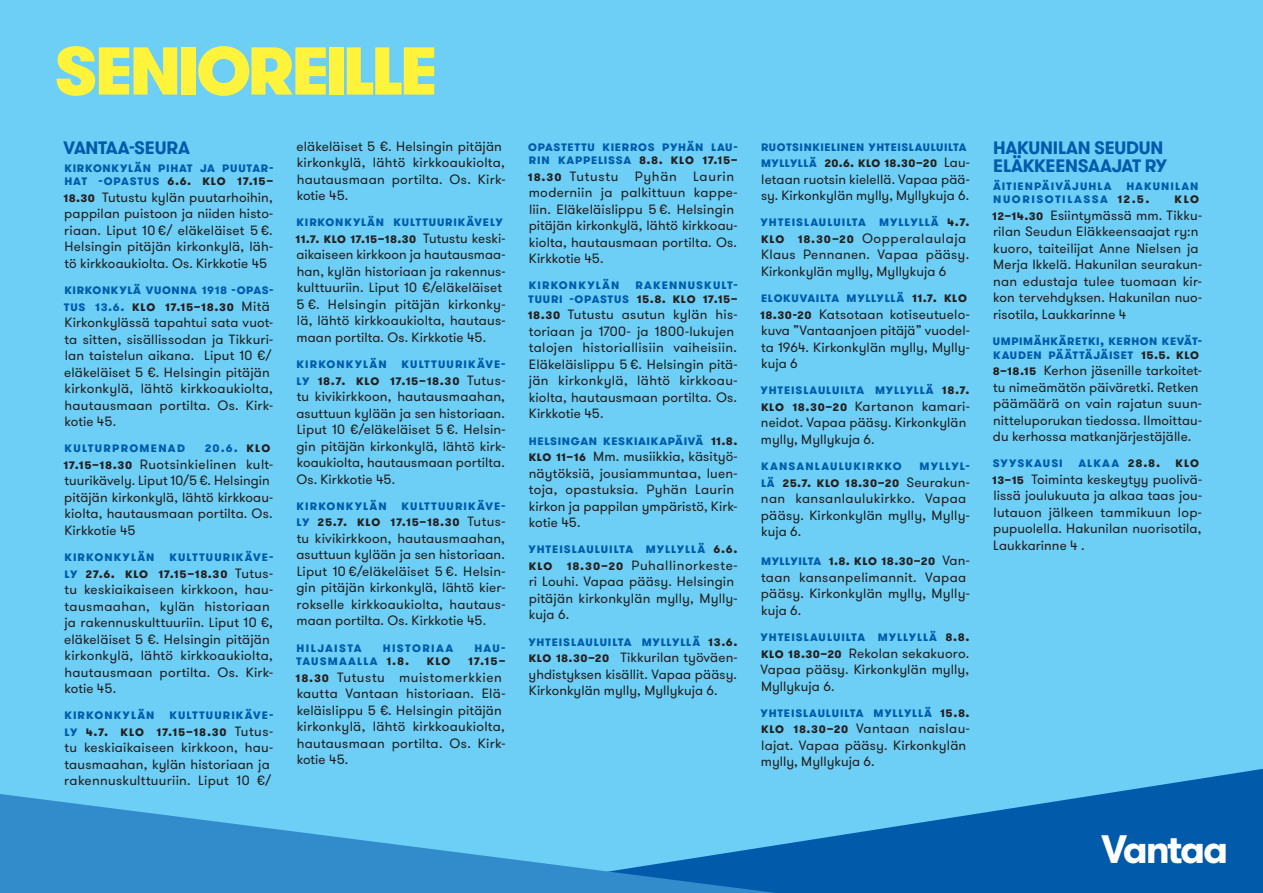
<style>
.page{position:relative;width:1263px;height:893px;background:#fff}
.page>*{position:absolute;margin:0;border:0;box-sizing:border-box;transform-origin:0 0}
.t1{font:900 67.35px "GT Walsheim";letter-spacing:-.055em;color:#fff33c}
.t2{font:700 39.6px "GT Walsheim";letter-spacing:-.06em;color:#fff}
.t3{font:700 18px/18px "GT Walsheim";letter-spacing:-.015em;color:#015aaa}
.t4{font:13.5px/16.5px "GT Walsheim";letter-spacing:.01em;color:#231f20}
.t5{font:700 13.5px/13.5px "GT Walsheim";letter-spacing:.015em;color:#015aaa}
.t6{font:700 13.5px/13.5px "GT Walsheim";letter-spacing:.035em;color:#015aaa}
.t7{font:700 13.5px/13.5px "GT Walsheim";letter-spacing:-.005em;color:#015aaa}
.t8{font:700 13.5px "GT Walsheim";letter-spacing:.045em;color:#015aaa}
.t9{font:700 13.5px "GT Walsheim";color:#231f20}
.s1{color:#231f20}
.s2{font-weight:700}
.s3{font-weight:700;color:#015aaa}
</style>
<div class="page">
<div style="left:0;top:0;width:1263px;height:885px;background:#6dcff6"></div>
<svg style="left:878px;top:769px;width:385px;height:124px;fill:#015aaa"></svg>
<svg style="left:0;top:794px;width:878px;height:99px"></svg>
<h1 class="t1" style="left:54px;top:25px;width:385px">SENIOREILLE</h1>
<h3 class="t3" style="left:64px;top:139px;width:128px">VANTAA-SEURA</h3>
<p class="t5" style="left:64px;top:160px;width:211px">Ki rkonkylän pi hat ja puutar&shy;hat -opastus <span class="s1">6.6. klo 17.15–</span></p>
<p class="t4" style="left:63px;top:189px;width:212px;text-align:justify"><span class="s2">18.30</span> Tutustu kylän puutarhoihin, pappilan puistoon ja niiden histo&shy;riaan. Liput 10 €/ eläkeläiset 5 €.<br>Helsingin pitäjän kirkonkylä, läh&shy;tö kirkkoaukiolta. Os. Kirkkotie 45</p>
<p class="t4" style="left:64px;top:281px;width:211px"><span class="s3">Ki rkonkylä vuonna 1918 -opas&shy;tus 13.6.</span> <span class="s2">klo 17.15–18.30</span> Mitä<br>Kirkonkylässä tapahtui sata vuot&shy;ta sitten, sisällissodan ja Tikkuri&shy;lan taistelun aikana. Liput 10 €/ eläkeläiset 5 €. Helsingin pitäjän kirkonkylä, lähtö kirkkoaukiolta, hautausmaan portilta. Os. Kirk&shy;kotie 45.</p>
<p class="t8" style="left:64px;top:439px;width:123px">Kulturpromenad</p>
<p class="t4" style="left:63px;top:440px;width:212px;text-indent:141px"><span class="s3">20.6.</span> <span class="s2">klo<br>17.15–18.30</span> Ruotsinkielinen kult&shy;tuurikävely. Liput 10/5 €. Helsingin pitäjän kirkonkylä, lähtö kirkkoau&shy;kiolta, hautausmaan portilta. Os.<br>Kirkkotie 45</p>
<p class="t4" style="left:64px;top:548px;width:211px"><span class="s3">Ki rkonkylän kulttuurikäve&shy;ly</span> <span class="s2">27.6. klo 17.15–18.30</span> Tutus&shy;tu keskiaikaiseen kirkkoon, hau&shy;tausmaahan, kylän historiaan ja rakennuskulttuuriin. Liput 10 €, eläkeläiset 5 €. Helsingin pitäjän kirkonkylä, lähtö kirkkoaukiolta, hautausmaan portilta. Os. Kirk&shy;kotie 45.</p>
<p class="t4" style="left:64px;top:707px;width:211px"><span class="s3">Ki rkonkylän kulttuurikäve&shy;ly</span> <span class="s2">4.7. klo 17.15–18.30</span> Tutus&shy;tu keskiaikaiseen kirkkoon, hau&shy;tausmaahan, kylän historiaan ja rakennuskulttuuriin. Liput 10 €/</p>
<p class="t4" style="left:296px;top:138px;width:211px">eläkeläiset 5 €. Helsingin pitäjän kirkonkylä, lähtö kirkkoaukiolta, hautausmaan portilta. Os. Kirk&shy;kotie 45.</p>
<p class="t4" style="left:295px;top:214px;width:212px"><span class="s3">Ki rkonkylän kulttuurikävely </span><span class="s2">11.7. klo 17.15–18.30</span> Tutustu keski&shy;aikaiseen kirkkoon ja hautausmaa&shy;han, kylän historiaan ja rakennus&shy;kulttuuriin. Liput 10 €/eläkeläiset 5 €. Helsingin pitäjän kirkonky&shy;lä, lähtö kirkkoaukiolta, hautaus&shy;maan portilta. Os. Kirkkotie 45.</p>
<p class="t4" style="left:296px;top:355px;width:211px;text-align:justify"><span class="s3">Ki rkonkylän kulttuurikäve&shy;ly</span> <span class="s2">18.7. klo 17.15–18.30</span> Tutus&shy;tu kivikirkkoon, hautausmaahan, asuttuun kylään ja sen historiaan.<br>Liput 10 €/eläkeläiset 5 €. Helsin&shy;gin pitäjän kirkonkylä, lähtö kirk&shy;koaukiolta, hautausmaan portilta.<br>Os. Kirkkotie 45.</p>
<p class="t4" style="left:296px;top:497px;width:211px;text-align:justify"><span class="s3">Ki rkonkylän kulttuurikäve&shy;ly</span> <span class="s2">25.7. klo 17.15–18.30</span> Tutus&shy;tu kivikirkkoon, hautausmaahan, asuttuun kylään ja sen historiaan.<br>Liput 10 €/eläkeläiset 5 €. Helsin&shy;gin pitäjän kirkonkylä, lähtö kier&shy;rokselle kirkkoaukiolta, hautaus&shy;maan portilta. Os. Kirkkotie 45.</p>
<p class="t5" style="left:296px;top:640px;width:67px">Hi ljaista</p>
<p class="t5" style="left:382px;top:640px;width:73px">historiaa</p>
<p class="t5" style="left:474px;top:640px;width:33px">hau-</p>
<p class="t6" style="left:296px;top:654px;width:115px">tausmaalla <span class="s1">1.8.</span></p>
<p class="t9" style="left:426px;top:652px;width:26px">klo</p>
<p class="t4" style="left:295px;top:652px;width:212px;text-indent:172px"><span class="s2">17.15–<br>18.30</span> Tutustu muistomerkkien kautta Vantaan historiaan. Elä&shy;keläislippu 5 €. Helsingin pitäjän kirkonkylä, lähtö kirkkoaukiolta, hautausmaan portilta. Os. Kirk&shy;kotie 45.</p>
<p class="t5" style="left:528px;top:139px;width:211px">Opastettu ki erros Pyhän Lau&shy;ri n kappelissa <span class="s1">8.8. klo 17.15–</span></p>
<p class="t4" style="left:527px;top:168px;width:212px"><span class="s2">18.30</span> Tutustu Pyhän Laurin moderniin ja palkittuun kappe&shy;liin. Eläkeläislippu 5 €. Helsingin pitäjän kirkonkylä, lähtö kirkkoau&shy;kiolta, hautausmaan portilta. Os.<br>Kirkkotie 45.</p>
<p class="t5" style="left:528px;top:278px;width:211px">Ki rkonkylän rakennuskult&shy;tuuri -opastus <span class="s1">15.8. klo 17.15–</span></p>
<p class="t4" style="left:527px;top:307px;width:212px"><span class="s2">18.30</span> Tutustu asutun kylän his&shy;toriaan ja 1700- ja 1800-lukujen talojen historiallisiin vaiheisiin.<br>Eläkeläislippu 5 €. Helsingin pitä&shy;jän kirkonkylä, lähtö kirkkoau&shy;kiolta, hautausmaan portilta. Os.<br>Kirkkotie 45.</p>
<p class="t4" style="left:528px;top:432px;width:211px"><span class="s3">H elsi ngan keskiaikapäivä</span> <span class="s2">11.8. klo 11–16</span> Mm. musiikkia, käsityö&shy;näytöksiä, jousiammuntaa, luen&shy;toja, opastuksia. Pyhän Laurin kirkon ja pappilan ympäristö, Kirk&shy;kotie 45.</p>
<p class="t4" style="left:528px;top:541px;width:211px"><span class="s3">Yhteislauluilta myllyllä</span> <span class="s2">6.6. klo 18.30–20</span> Puhallinorkeste&shy;ri Louhi. Vapaa pääsy. Helsingin pitäjän kirkonkylän mylly, Mylly&shy;kuja 6.</p>
<p class="t4" style="left:528px;top:633px;width:211px;text-align:justify"><span class="s3">Yhteislauluilta myllyllä</span> <span class="s2">13.6. klo 18.30–20</span> Tikkurilan työväen&shy;yhdistyksen kisällit. Vapaa pääsy.<br>Kirkonkylän mylly, Myllykuja 6.</p>
<p class="t4" style="left:761px;top:138px;width:211px"><span class="s3">Ruotsi nkielinen yhteislauluilta myllyllä</span> <span class="s2">20.6. klo 18.30–20</span> Lau&shy;letaan ruotsin kielellä. Vapaa pää&shy;sy. Kirkonkylän mylly, Myllykuja 6.</p>
<p class="t4" style="left:760px;top:214px;width:211px"><span class="s3">Yhteis laului lta myllyllä</span> <span class="s2">4.7. klo 18.30–20</span> Oopperalaulaja<br>Klaus Pennanen. Vapaa pääsy.<br>Kirkonkylän mylly, Myllykuja 6</p>
<p class="t4" style="left:760px;top:289px;width:212px"><span class="s3">E lokuvai lta myllyllä</span> <span class="s2">11.7. klo<br>18.30-20</span> Katsotaan kotiseutuelo&shy;kuva ”Vantaanjoen pitäjä” vuodel&shy;ta 1964. Kirkonkylän mylly, Mylly&shy;kuja 6</p>
<p class="t4" style="left:760px;top:382px;width:211px"><span class="s3">Yhteislaului lta myllyllä</span> <span class="s2">18.7. klo 18.30–20</span> Kartanon kamari&shy;neidot. Vapaa pääsy. Kirkonkylän mylly, Myllykuja 6.</p>
<p class="t6" style="left:761px;top:459px;width:143px">Kansanlauluki rkko</p>
<p class="t4" style="left:761px;top:457px;width:211px;text-indent:158px"><span class="s3">myllyl&shy;lä</span> <span class="s2">25.7. klo 18.30–20</span> Seurakun&shy;nan kansanlaulukirkko. Vapaa pääsy. Kirkonkylän mylly, Mylly&shy;kuja 6.</p>
<p class="t4" style="left:761px;top:553px;width:211px"><span class="s3">Myllyi lta</span> <span class="s2">1.8. klo 18.30–20</span> Van&shy;taan kansanpelimannit. Vapaa pääsy. Kirkonkylän mylly, Mylly&shy;kuja 6.</p>
<p class="t4" style="left:760px;top:629px;width:211px;text-align:justify"><span class="s3">Yhteislaului lta myllyllä</span> <span class="s2">8.8. klo 18.30–20</span> Rekolan sekakuoro.<br>Vapaa pääsy. Kirkonkylän mylly, Myllykuja 6.</p>
<p class="t4" style="left:760px;top:704px;width:211px"><span class="s3">Yhteislaului lta myllyllä</span> <span class="s2">15.8. klo 18.30–20</span> Vantaan naislau&shy;lajat. Vapaa pääsy. Kirkonkylän mylly, Myllykuja 6.</p>
<h3 class="t3" style="left:993px;top:139px;width:175px">HAKUNILAN SEUDUN<br>ELÄKKEENSAAJAT RY</h3>
<p class="t6" style="left:993px;top:178px;width:208px">Äitienpäiväjuhla Hakunilan nuorisoti lassa <span class="s1">12.5.</span></p>
<p class="t4" style="left:992px;top:191px;width:212px;text-indent:182px"><span class="s2">klo<br>12–14.30</span> Esiintymässä mm. Tikku&shy;rilan Seudun Eläkkeensaajat ry:n kuoro, taiteilijat Anne Nielsen ja<br>Merja Ikkelä. Hakunilan seurakun&shy;nan edustaja tulee tuomaan kir&shy;kon tervehdyksen. Hakunilan nuo&shy;risotila, Laukkarinne 4</p>
<p class="t7" style="left:992px;top:334px;width:211px">Umpi mähkäretki, kerhon kevät&shy;kauden päättäjäiset <span class="s1">15.5. klo</span></p>
<p class="t4" style="left:992px;top:362px;width:211px"><span class="s2">8–18.15</span> Kerhon jäsenille tarkoitet&shy;tu nimeämätön päiväretki. Retken päämäärä on vain rajatun suun&shy;nitteluporukan tiedossa. Ilmoittau&shy;du kerhossa matkanjärjestäjälle.</p>
<p class="t5" style="left:992px;top:456px;width:65px">Syyskausi</p>
<p class="t4" style="left:992px;top:455px;width:212px;text-indent:86px"><span class="s3">alkaa</span> <span class="s2">28.8. klo<br>13–15</span> Toiminta keskeytyy puolivä&shy;lissä joulukuuta ja alkaa taas jou&shy;lutauon jälkeen tammikuun lop&shy;pupuolella. Hakunilan nuorisotila,<br>Laukkarinne 4 .</p>
<h2 class="t2" style="left:1101px;top:823px;width:128px">Vantaa</h2>
</div>
